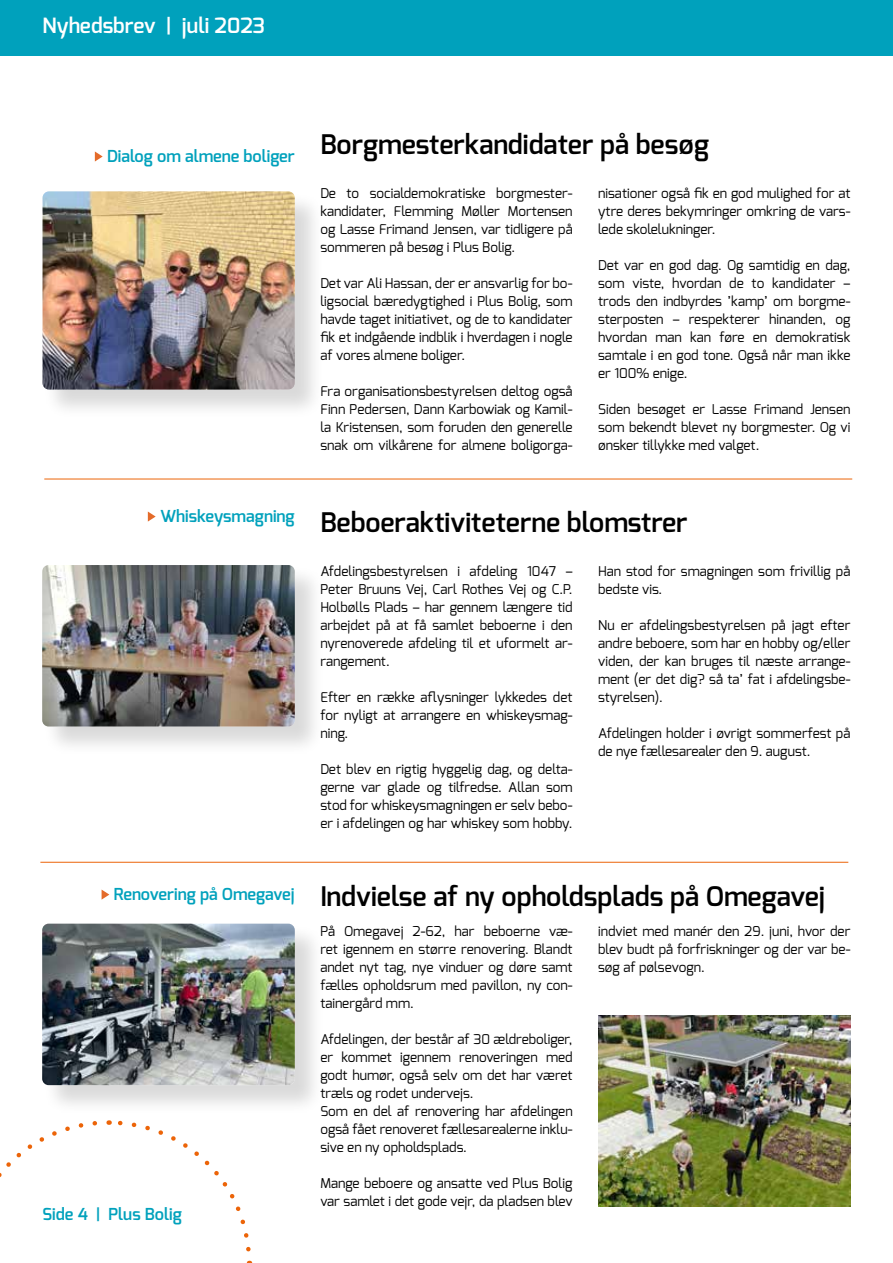
<style>
.page{position:relative;width:893px;height:1263px;background:#fff}
.page>*{position:absolute;margin:0;border:0;box-sizing:border-box;transform-origin:0 0}
.t1{font:600 27px "Exo";color:#000}
.t2{font:600 21px "Exo";color:#fff}
.t3{font:600 16.5px "Exo";color:#00a1bc}
.t4{font:13.5px/18px "Exo";color:#000;text-align:justify}
</style>
<div class="page">
<div style="left:0;top:0;width:893px;height:56px;background:#00a1bc"></div>
<svg style="left:109px;top:1120px;width:142px;height:132px"></svg>
<svg style="left:0;top:1121px;width:97px;height:56px"></svg>
<svg style="left:95px;top:151px;width:8px;height:11px"></svg>
<svg style="left:148px;top:511px;width:8px;height:11px"></svg>
<svg style="left:102px;top:890px;width:7px;height:10px"></svg>
<hr style="left:44px;top:479px;width:808px;height:1px;background:#ec6408">
<hr style="left:40px;top:862px;width:808px;height:1px;background:#ec6408">
<div style="left:43px;top:192px;width:281px;height:227px;background:#000;opacity:.15"></div>
<img style="left:43px;top:191px;width:252px;height:199px">
<div style="left:43px;top:566px;width:282px;height:190px;background:#000;opacity:.15"></div>
<img style="left:42px;top:565px;width:253px;height:161px">
<div style="left:43px;top:924px;width:282px;height:191px;background:#000;opacity:.15"></div>
<img style="left:42px;top:924px;width:253px;height:161px">
<img style="left:598px;top:1015px;width:252px;height:192px">
<h2 class="t2" style="left:43px;top:12px;width:224px">Nyhedsbrev | juli 2023</h2>
<p class="t3" style="left:107px;top:145px;width:189px">Dialog om almene boliger</p>
<p class="t3" style="left:160px;top:505px;width:136px">Whiskeysmagning</p>
<p class="t3" style="left:114px;top:883px;width:183px">Renovering på Omegavej</p>
<p class="t3" style="left:43px;top:1204px;width:141px">Side 4 | Plus Bolig</p>
<h1 class="t1" style="left:320px;top:126px;width:390px">Borgmesterkandidater på besøg</h1>
<p class="t4" style="left:320px;top:184px;width:254px">De to socialdemokratiske borgmester&shy;kandidater, Flemming Møller Mortensen og Lasse Frimand Jensen, var tidligere på sommeren på besøg i Plus Bolig.</p>
<p class="t4" style="left:320px;top:274px;width:254px">Det var Ali Hassan, der er ansvarlig for bo&shy;ligsocial bæredygtighed i Plus Bolig, som havde taget initiativet, og de to kandidater fik et indgående indblik i hverdagen i nogle af vores almene boliger.</p>
<p class="t4" style="left:320px;top:382px;width:254px">Fra organisationsbestyrelsen deltog også Finn Pedersen, Dann Karbowiak og Kamil&shy;la Kristensen, som foruden den generelle snak om vilkårene for almene boligorga-</p>
<p class="t4" style="left:598px;top:184px;width:254px">nisationer også fik en god mulighed for at ytre deres bekymringer omkring de vars&shy;lede skolelukninger.</p>
<p class="t4" style="left:598px;top:256px;width:254px">Det var en god dag. Og samtidig en dag, som viste, hvordan de to kandidater – trods den indbyrdes ’kamp’ om borgme&shy;sterposten – respekterer hinanden, og hvordan man kan føre en demokratisk samtale i en god tone. Også når man ikke er 100% enige.</p>
<p class="t4" style="left:598px;top:400px;width:254px">Siden besøget er Lasse Frimand Jensen som bekendt blevet ny borgmester. Og vi ønsker tillykke med valget.</p>
<h1 class="t1" style="left:320px;top:504px;width:369px">Beboeraktiviteterne blomstrer</h1>
<p class="t4" style="left:320px;top:562px;width:254px">Afdelingsbestyrelsen i afdeling 1047 – Peter Bruuns Vej, Carl Rothes Vej og C.P.<br>Holbølls Plads – har gennem længere tid arbejdet på at få samlet beboerne i den nyrenoverede afdeling til et uformelt ar&shy;rangement.</p>
<p class="t4" style="left:320px;top:688px;width:254px">Efter en række aflysninger lykkedes det for nyligt at arrangere en whiskeysmag&shy;ning.</p>
<p class="t4" style="left:320px;top:760px;width:254px">Det blev en rigtig hyggelig dag, og delta&shy;gerne var glade og tilfredse. Allan som stod for whiskeysmagningen er selv bebo&shy;er i afdelingen og har whiskey som hobby.</p>
<p class="t4" style="left:598px;top:562px;width:254px">Han stod for smagningen som frivillig på bedste vis.</p>
<p class="t4" style="left:598px;top:616px;width:254px">Nu er afdelingsbestyrelsen på jagt efter andre beboere, som har en hobby og/eller viden, der kan bruges til næste arrange&shy;ment (er det dig? så ta’ fat i afdelingsbe&shy;styrelsen).</p>
<p class="t4" style="left:598px;top:724px;width:254px">Afdelingen holder i øvrigt sommerfest på de nye fællesarealer den 9. august.</p>
<h1 class="t1" style="left:320px;top:878px;width:506px">Indvielse af ny opholdsplads på Omegavej</h1>
<p class="t4" style="left:320px;top:922px;width:254px">På Omegavej 2-62, har beboerne væ&shy;ret igennem en større renovering. Blandt andet nyt tag, nye vinduer og døre samt fælles opholdsrum med pavillon, ny con&shy;tainergård mm.</p>
<p class="t4" style="left:320px;top:1030px;width:254px;text-align:left">Afdelingen, der består af 30 ældreboliger, er kommet igennem renoveringen med godt humør, også selv om det har været træls og rodet undervejs.<br>Som en del af renovering har afdelingen også fået renoveret fællesarealerne inklu&shy;sive en ny opholdsplads.</p>
<p class="t4" style="left:320px;top:1174px;width:254px">Mange beboere og ansatte ved Plus Bolig var samlet i det gode vejr, da pladsen blev</p>
<p class="t4" style="left:598px;top:922px;width:254px">indviet med manér den 29. juni, hvor der blev budt på forfriskninger og der var be&shy;søg af pølsevogn.</p>
</div>
